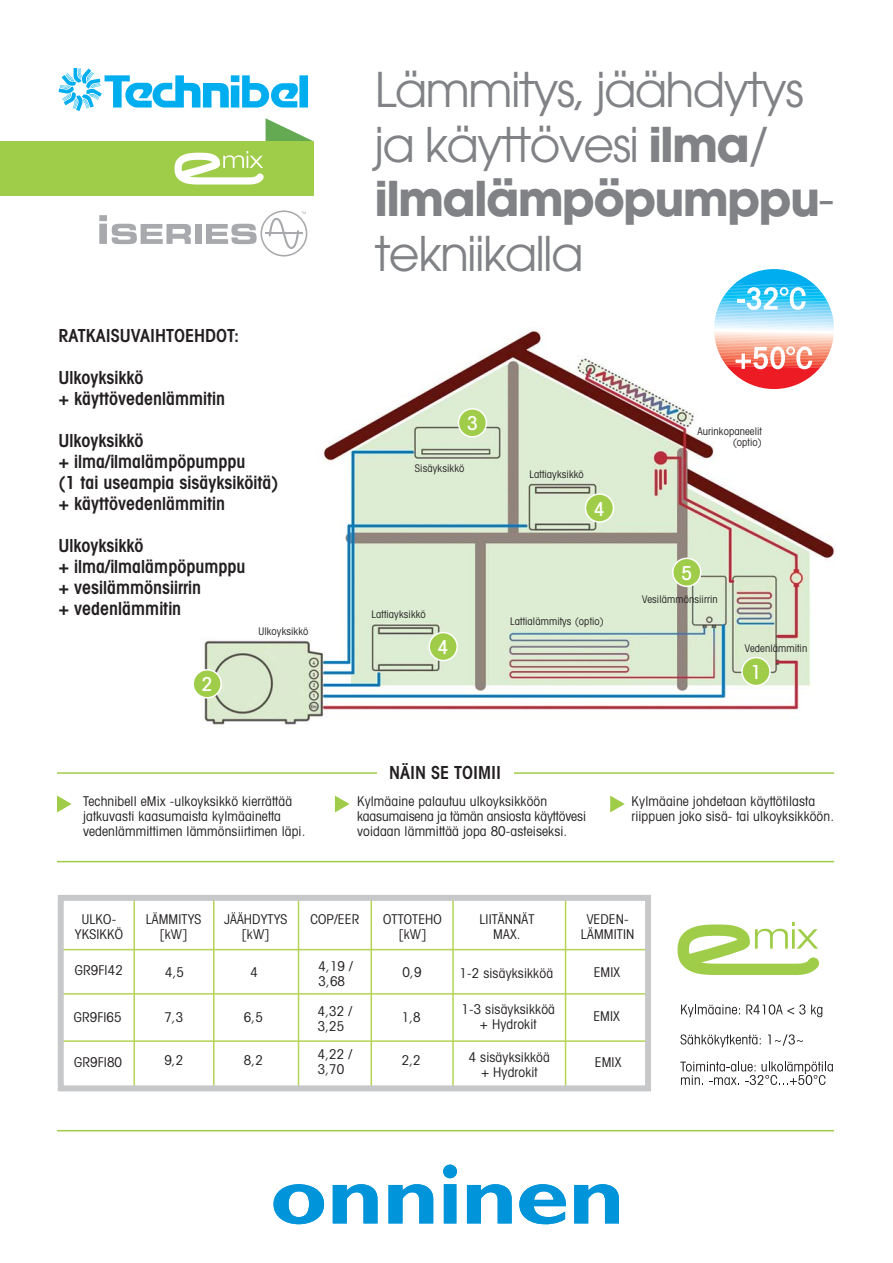
<style>
.page{position:relative;width:893px;height:1263px;background:#fff}
.page>*{position:absolute;margin:0;border:0;box-sizing:border-box;transform-origin:0 0}
.t1{font:47.55px/54.6px "Avant Garde";letter-spacing:-.035em;color:#808285}
.t2{font:500 condensed 19.2px "Avant Garde";color:#fff}
.t3{font:600 condensed 18px/21px "Avant Garde";color:#231f20}
.t4{font:condensed 13.5px/15px "Avant Garde";letter-spacing:.01em;color:#231f20;text-align:center}
.t5{font:condensed 10.5px/10.5px "Avant Garde";letter-spacing:.01em;color:#231f20;text-align:right}
.s1{font-weight:700}
</style>
<div class="page">
<img style="left:204px;top:331px;width:632px;height:394px">
<div style="left:672px;top:558px;width:29px;height:29px;background:#a0cd49;border:2px solid #fff;border-radius:50%"></div>
<div style="left:428px;top:632px;width:30px;height:29px;background:#a0cd49;border:2px solid #fff;border-radius:50%"></div>
<div style="left:458px;top:408px;width:29px;height:30px;background:#a0cd49;border:2px solid #fff;border-radius:50%"></div>
<div style="left:192px;top:669px;width:30px;height:29px;background:#a0cd49;border:2px solid #fff;border-radius:50%"></div>
<div style="left:741px;top:657px;width:30px;height:29px;background:#a0cd49;border:2px solid #fff;border-radius:50%"></div>
<div style="left:585px;top:493px;width:29px;height:30px;background:#a0cd49;border:2px solid #fff;border-radius:50%"></div>
<svg style="left:59px;top:68px;width:249px;height:43px"></svg>
<div style="left:0;top:141px;width:314px;height:54px;background:#a0cd49"></div>
<svg style="left:99px;top:215px;width:92px;height:29px"></svg>
<div style="left:195px;top:224px;width:6px;height:20px;background:#a7a9ac"></div>
<svg style="left:206px;top:210px;width:101px;height:46px"></svg>
<svg style="left:174px;top:118px;width:139px;height:67px"></svg>
<svg style="left:57px;top:795px;width:15px;height:17px"></svg>
<svg style="left:335px;top:795px;width:15px;height:17px"></svg>
<svg style="left:610px;top:795px;width:15px;height:17px"></svg>
<hr style="left:57px;top:861px;width:777px;height:1px;background:#a0cd49">
<hr style="left:57px;top:772px;width:777px;height:2px;background:#a0cd49">
<div style="left:377px;top:758px;width:137px;height:31px;background:#fff"></div>
<hr style="left:134px;top:898px;width:1px;height:190px;background:#b3d454">
<hr style="left:213px;top:898px;width:1px;height:190px;background:#b3d454">
<hr style="left:298px;top:898px;width:1px;height:190px;background:#b3d454">
<hr style="left:370px;top:898px;width:2px;height:190px;background:#b3d454">
<hr style="left:452px;top:898px;width:2px;height:190px;background:#b3d454">
<hr style="left:565px;top:898px;width:1px;height:190px;background:#b3d454">
<hr style="left:61px;top:949px;width:587px;height:1px;background:#b3d454">
<hr style="left:61px;top:993px;width:587px;height:2px;background:#b3d454">
<hr style="left:61px;top:1040px;width:587px;height:2px;background:#b3d454">
<div style="left:58px;top:895px;width:593px;height:196px;border:6px solid #c6c8ca"></div>
<svg style="left:680px;top:1061px;width:153px;height:24px"></svg>
<svg style="left:680px;top:1034px;width:81px;height:13px"></svg>
<svg style="left:768px;top:1034px;width:35px;height:12px"></svg>
<svg style="left:681px;top:1004px;width:59px;height:13px"></svg>
<svg style="left:746px;top:1004px;width:76px;height:13px"></svg>
<hr style="left:57px;top:1130px;width:777px;height:1px;background:#a0cd49">
<svg style="left:677px;top:922px;width:142px;height:53px"></svg>
<svg style="left:714px;top:269px;width:120px;height:120px"></svg>
<svg style="left:274px;top:1184px;width:50px;height:40px"></svg>
<svg style="left:333px;top:1184px;width:44px;height:39px"></svg>
<svg style="left:388px;top:1184px;width:45px;height:39px"></svg>
<svg style="left:443px;top:1164px;width:14px;height:59px"></svg>
<svg style="left:467px;top:1184px;width:45px;height:39px"></svg>
<svg style="left:519px;top:1184px;width:47px;height:40px"></svg>
<svg style="left:574px;top:1184px;width:45px;height:39px"></svg>
<h3 class="t3" style="left:59px;top:327px;width:182px">RATKAISUVAIHTOEHDOT:</h3>
<h3 class="t3" style="left:59px;top:369px;width:168px">Ulkoyksikkö<br>+ käyttövedenlämmitin</h3>
<h3 class="t3" style="left:59px;top:432px;width:221px">Ulkoyksikkö<br>+ ilma/ilmalämpöpumppu<br>(1 tai useampia sisäyksiköitä) + käyttövedenlämmitin</h3>
<h3 class="t3" style="left:59px;top:537px;width:188px">Ulkoyksikkö<br>+ ilma/ilmalämpöpumppu + vesilämmönsiirrin<br>+ vedenlämmitin</h3>
<h2 class="t2" style="left:202px;top:677px;width:12px">2</h2>
<p class="t5" style="left:258px;top:627px;width:52px">Ulkoyksikkö</p>
<h1 class="t1" style="left:375px;top:67px;width:461px">Lämmitys, jäähdytys ja käyttövesi <span class="s1">ilma</span>/ <span class="s1">ilmalämpöpumppu&shy;</span>tekniikalla</h1>
<h2 class="t2" style="left:467px;top:416px;width:12px">3</h2>
<p class="t5" style="left:415px;top:464px;width:51px">Sisäyksikkö</p>
<p class="t5" style="left:529px;top:470px;width:56px">Lattiayksikkö</p>
<h2 class="t2" style="left:594px;top:502px;width:12px">4</h2>
<p class="t5" style="left:371px;top:610px;width:56px">Lattiayksikkö</p>
<h2 class="t2" style="left:438px;top:640px;width:12px">4</h2>
<p class="t5" style="left:510px;top:617px;width:95px">Lattialämmitys (optio)</p>
<h3 class="t3" style="left:389px;top:764px;width:114px">NÄIN SE TOIMII</h3>
<p class="t5" style="left:697px;top:427px;width:66px">Aurinkopaneelit (optio)</p>
<h2 class="t2" style="left:681px;top:566px;width:12px">5</h2>
<p class="t5" style="left:642px;top:595px;width:77px">Vesilämmönsiirrin</p>
<p class="t5" style="left:745px;top:644px;width:64px">Vedenlämmitin</p>
<h2 class="t2" style="left:751px;top:665px;width:12px">1</h2>
<p class="t4" style="left:83px;top:795px;width:224px;text-align:left">Technibell eMix -ulkoyksikkö kierrättää jatkuvasti kaasumaista kylmäainetta vedenlämmittimen lämmönsiirtimen läpi.</p>
<p class="t4" style="left:357px;top:795px;width:230px;text-align:left">Kylmäaine palautuu ulkoyksikköön kaasumaisena ja tämän ansiosta käyttövesi voidaan lämmittää jopa 80-asteiseksi.</p>
<p class="t4" style="left:632px;top:795px;width:204px;text-align:left">Kylmäaine johdetaan käyttötilasta riippuen joko sisä- tai ulkoyksikköön.</p>
<p class="t4" style="left:75px;top:913px;width:50px">ULKO-<br>YKSIKKÖ</p>
<p class="t4" style="left:146px;top:913px;width:57px">LÄMMITYS [kW]</p>
<p class="t4" style="left:224px;top:913px;width:65px">JÄÄHDYTYS [kW]</p>
<p class="t4" style="left:310px;top:913px;width:50px">COP/EER</p>
<p class="t4" style="left:383px;top:913px;width:60px">OTTOTEHO [kW]</p>
<p class="t4" style="left:479px;top:913px;width:57px">LIITÄNNÄT<br>MAX.</p>
<p class="t4" style="left:581px;top:913px;width:55px">VEDEN-<br>LÄMMITIN</p>
<p class="t4" style="left:460px;top:967px;width:95px">1-2 sisäyksikköä</p>
<p class="t4" style="left:461px;top:1003px;width:95px">1-3 sisäyksikköä + Hydrokit</p>
<p class="t4" style="left:469px;top:1050px;width:83px">4 sisäyksikköä + Hydrokit</p>
<p class="t4" style="left:165px;top:966px;width:21px">4,5</p>
<p class="t4" style="left:250px;top:966px;width:9px">4</p>
<p class="t4" style="left:318px;top:960px;width:36px;text-align:left">4,19 /<br>3,68</p>
<p class="t4" style="left:402px;top:966px;width:21px">0,9</p>
<p class="t4" style="left:164px;top:1010px;width:21px">7,3</p>
<p class="t4" style="left:244px;top:1010px;width:21px">6,5</p>
<p class="t4" style="left:318px;top:1004px;width:36px;text-align:left">4,32 /<br>3,25</p>
<p class="t4" style="left:402px;top:1010px;width:21px">1,8</p>
<p class="t4" style="left:164px;top:1054px;width:21px">9,2</p>
<p class="t4" style="left:244px;top:1054px;width:21px">8,2</p>
<p class="t4" style="left:318px;top:1048px;width:36px;text-align:left">4,22 /<br>3,70</p>
<p class="t4" style="left:402px;top:1054px;width:21px">2,2</p>
<p class="t4" style="left:75px;top:964px;width:50px">GR9FI42</p>
<p class="t4" style="left:594px;top:966px;width:28px">EMIX</p>
<p class="t4" style="left:593px;top:1010px;width:28px">EMIX</p>
<p class="t4" style="left:595px;top:1056px;width:28px">EMIX</p>
<p class="t4" style="left:74px;top:1010px;width:50px">GR9FI65</p>
<p class="t4" style="left:74px;top:1056px;width:50px">GR9FI80</p>
</div>
